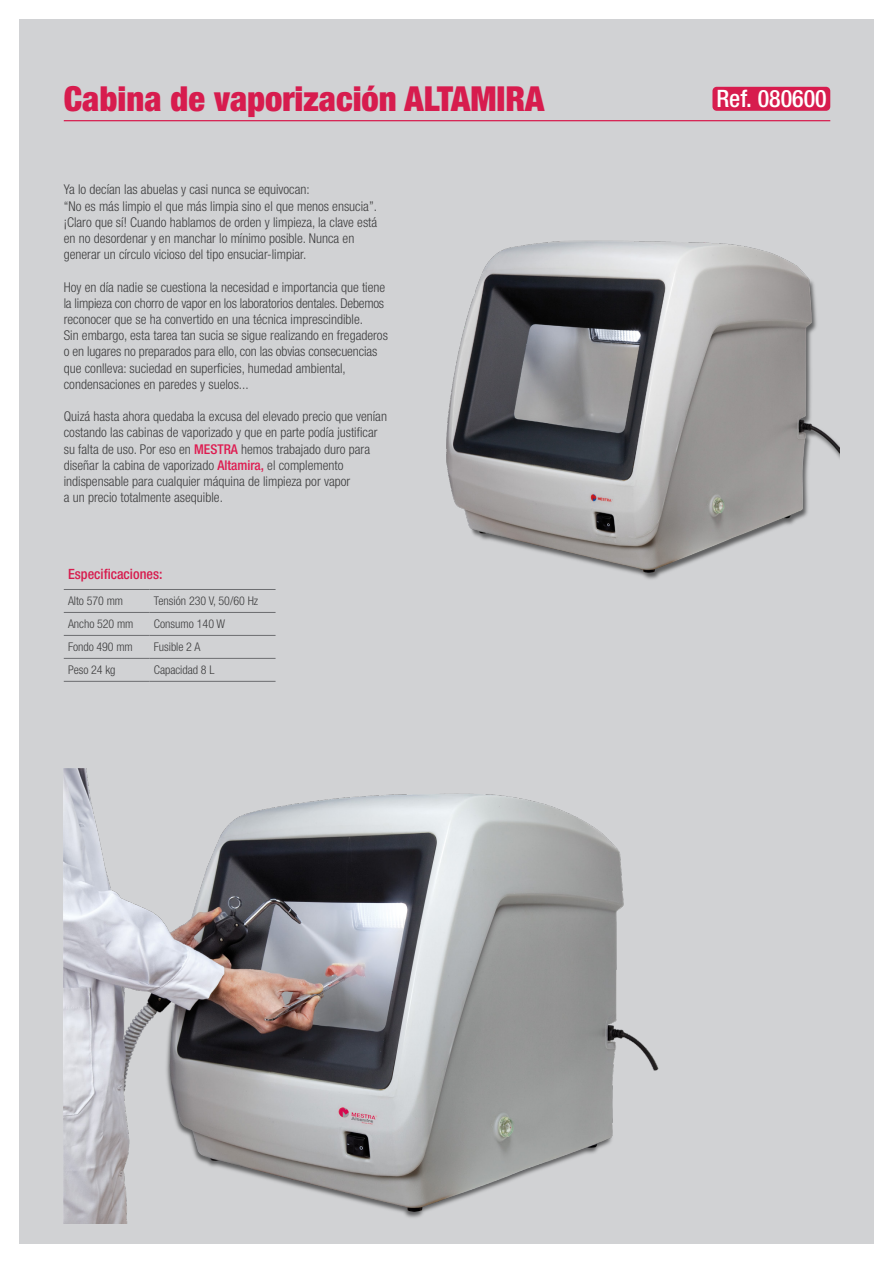
<style>
.page{position:relative;width:893px;height:1263px;background:#fff}
.page>*{position:absolute;margin:0;border:0;box-sizing:border-box;transform-origin:0 0}
.t1{font:900 condensed 34.5px "Helvetica Neue LT Std";color:#d71c4e}
.t2{font:500 condensed 24px "Helvetica Neue LT Std";color:#fff}
.t3{font:500 condensed 14.1px "Helvetica Neue LT Std";color:#d71c4e}
.Características{font:300 condensed 13.5px/16.2px "Helvetica Neue LT Std";color:#3e3e3f}
.Tx_general{font:300 condensed 12px "Helvetica Neue LT Std";letter-spacing:-.005em;color:#3e3e3f}
.s1{font-weight:500;color:#de1b50}
</style>
<div class="page">
<div style="left:19px;top:19px;width:854px;height:1224px;background:#d1d2d4"></div>
<img style="left:446px;top:240px;width:394px;height:339px">
<hr style="left:64px;top:589px;width:86px;height:1px;background:#6c6d70">
<hr style="left:150px;top:589px;width:126px;height:1px;background:#6c6d70">
<hr style="left:64px;top:612px;width:86px;height:1px;background:#6c6d70">
<hr style="left:150px;top:612px;width:126px;height:1px;background:#6c6d70">
<hr style="left:64px;top:635px;width:86px;height:1px;background:#6c6d70">
<hr style="left:150px;top:635px;width:126px;height:1px;background:#6c6d70">
<hr style="left:64px;top:658px;width:86px;height:1px;background:#6c6d70">
<hr style="left:150px;top:658px;width:126px;height:1px;background:#6c6d70">
<hr style="left:64px;top:681px;width:86px;height:1px;background:#6c6d70">
<hr style="left:150px;top:681px;width:126px;height:1px;background:#6c6d70">
<hr style="left:64px;top:120px;width:766px;height:1px;background:#d71c4e">
<div style="left:712px;top:87px;width:118px;height:24px;background:#d71c4e;border-radius:4px"></div>
<img style="left:64px;top:769px;width:595px;height:454px">
<p class="t1" style="left:64px;top:77px;width:482px">Cabina de vaporización ALTAMIRA</p>
<p class="Características" style="left:64px;top:181px;width:247px">Ya lo decían las abuelas y casi nunca se equivocan:</p>
<p class="Características" style="left:64px;top:198px;width:315px">“No es más limpio el que más limpia sino el que menos ensucia”. ¡Claro que sí! Cuando hablamos de orden y limpieza, la clave está en no desordenar y en manchar lo mínimo posible. Nunca en generar un círculo vicioso del tipo ensuciar-limpiar.</p>
<p class="Características" style="left:64px;top:279px;width:323px">Hoy en día nadie se cuestiona la necesidad e importancia que tiene la limpieza con chorro de vapor en los laboratorios dentales. Debemos</p>
<p class="Características" style="left:64px;top:311px;width:301px">reconocer que se ha convertido en una técnica imprescindible.</p>
<p class="Características" style="left:64px;top:327px;width:326px">Sin embargo, esta tarea tan sucia se sigue realizando en fregaderos o en lugares no preparados para ello, con las obvias consecuencias que conlleva: suciedad en superficies, humedad ambiental,</p>
<p class="Características" style="left:64px;top:376px;width:186px">condensaciones en paredes y suelos...</p>
<p class="Características" style="left:64px;top:408px;width:325px">Quizá hasta ahora quedaba la excusa del elevado precio que venían costando las cabinas de vaporizado y que en parte podía justificar su falta de uso. Por eso en <span class="s1">MESTRA</span> hemos trabajado duro para diseñar la cabina de vaporizado <span class="s1">Altamira,</span> el complemento</p>
<p class="Características" style="left:64px;top:473px;width:288px">indispensable para cualquier máquina de limpieza por vapor</p>
<p class="Características" style="left:64px;top:489px;width:161px">a un precio totalmente asequible.</p>
<p class="t3" style="left:68px;top:565px;width:96px">Especificaciones:</p>
<p class="Tx_general" style="left:68px;top:594px;width:57px">Alto 570 mm</p>
<p class="Tx_general" style="left:154px;top:594px;width:106px">Tensión 230 V, 50/60 Hz</p>
<p class="Tx_general" style="left:68px;top:617px;width:67px">Ancho 520 mm</p>
<p class="Tx_general" style="left:154px;top:617px;width:73px">Consumo 140 W</p>
<p class="Tx_general" style="left:68px;top:640px;width:66px">Fondo 490 mm</p>
<p class="Tx_general" style="left:154px;top:640px;width:48px">Fusible 2 A</p>
<p class="Tx_general" style="left:68px;top:663px;width:49px">Peso 24 kg</p>
<p class="Tx_general" style="left:154px;top:663px;width:62px">Capacidad 8 L</p>
<p class="t2" style="left:716px;top:84px;width:112px">Ref. 080600</p>
</div>
